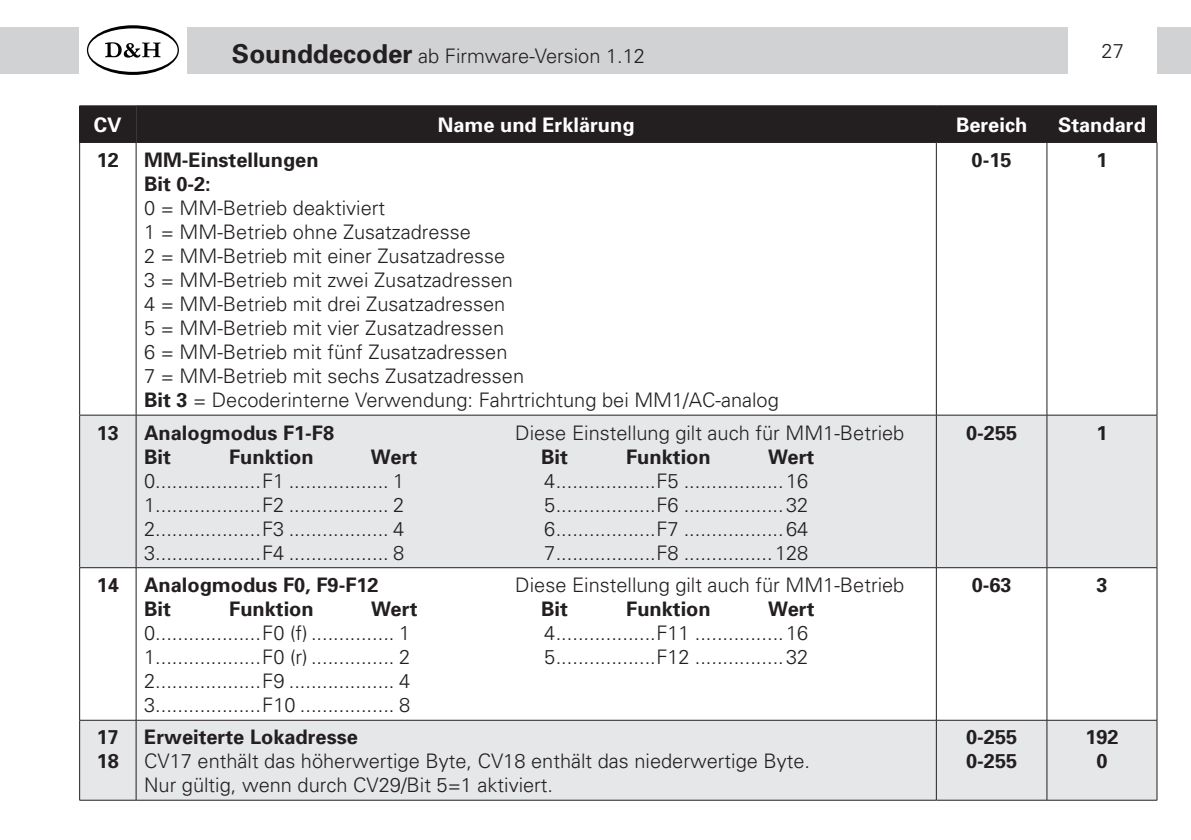
<style>
.page{position:relative;width:1191px;height:840px;background:#fff}
.page>*{position:absolute;margin:0;border:0;box-sizing:border-box;transform-origin:0 0}
.t1{font:300 20px/24px "Univers";color:#231f20}
.t2{font:700 20px/24px "Univers";color:#231f20}
.t3{font:700 20px "Univers";color:#fff}
.s1{font-weight:700;font-size:26px}
.s2{font-weight:700}
</style>
<div class="page">
<div style="left:0;top:27px;width:1191px;height:47px;background:#d1d2d4"></div>
<div style="left:1068px;top:25px;width:89px;height:50px;background:#fff"></div>
<div style="left:79px;top:19px;width:108px;height:63px;background:#fff"></div>
<svg style="left:87px;top:25px;width:92px;height:50px"></svg>
<div style="left:88px;top:28px;width:90px;height:44px;background:#fff;border-radius:50%"></div>
<svg style="left:105px;top:42px;width:56px;height:16px"></svg>
<div style="left:80px;top:106px;width:56px;height:36px;background:#231f20"></div>
<div style="left:136px;top:106px;width:1021px;height:36px;background:#231f20"></div>
<svg style="left:80px;top:415px;width:1076px;height:384px;fill:#e6e7e9"></svg>
<hr style="left:79px;top:414px;width:57px;height:1px;background:#231f20">
<hr style="left:136px;top:414px;width:800px;height:1px;background:#231f20">
<hr style="left:936px;top:414px;width:111px;height:1px;background:#231f20">
<hr style="left:1047px;top:414px;width:110px;height:1px;background:#231f20">
<hr style="left:79px;top:567px;width:57px;height:1px;background:#231f20">
<hr style="left:136px;top:567px;width:800px;height:1px;background:#231f20">
<hr style="left:936px;top:567px;width:111px;height:1px;background:#231f20">
<hr style="left:1047px;top:567px;width:110px;height:1px;background:#231f20">
<hr style="left:79px;top:719px;width:57px;height:1px;background:#231f20">
<hr style="left:136px;top:719px;width:800px;height:1px;background:#231f20">
<hr style="left:936px;top:719px;width:111px;height:1px;background:#231f20">
<hr style="left:1047px;top:719px;width:110px;height:1px;background:#231f20">
<hr style="left:79px;top:799px;width:57px;height:1px;background:#231f20">
<hr style="left:136px;top:799px;width:800px;height:1px;background:#231f20">
<hr style="left:936px;top:799px;width:111px;height:1px;background:#231f20">
<hr style="left:1047px;top:799px;width:110px;height:1px;background:#231f20">
<hr style="left:79px;top:105px;width:57px;height:1px;background:#231f20">
<hr style="left:79px;top:106px;width:1px;height:36px;background:#231f20">
<hr style="left:136px;top:105px;width:800px;height:1px;background:#231f20">
<hr style="left:936px;top:105px;width:111px;height:1px;background:#231f20">
<hr style="left:1047px;top:105px;width:110px;height:1px;background:#231f20">
<hr style="left:79px;top:142px;width:57px;height:1px;background:#231f20">
<hr style="left:79px;top:143px;width:1px;height:271px;background:#231f20">
<hr style="left:136px;top:142px;width:800px;height:1px;background:#231f20">
<hr style="left:136px;top:143px;width:1px;height:271px;background:#231f20">
<hr style="left:936px;top:142px;width:111px;height:1px;background:#231f20">
<hr style="left:936px;top:143px;width:1px;height:271px;background:#231f20">
<hr style="left:1047px;top:142px;width:110px;height:1px;background:#231f20">
<hr style="left:1046px;top:143px;width:1px;height:271px;background:#231f20">
<hr style="left:1156px;top:143px;width:1px;height:271px;background:#231f20">
<hr style="left:79px;top:415px;width:1px;height:152px;background:#231f20">
<hr style="left:136px;top:415px;width:1px;height:152px;background:#231f20">
<hr style="left:936px;top:415px;width:1px;height:152px;background:#231f20">
<hr style="left:1046px;top:415px;width:1px;height:152px;background:#231f20">
<hr style="left:1156px;top:415px;width:1px;height:152px;background:#231f20">
<hr style="left:79px;top:567px;width:1px;height:152px;background:#231f20">
<hr style="left:136px;top:567px;width:1px;height:152px;background:#231f20">
<hr style="left:936px;top:567px;width:1px;height:152px;background:#231f20">
<hr style="left:1046px;top:567px;width:1px;height:152px;background:#231f20">
<hr style="left:1156px;top:567px;width:1px;height:152px;background:#231f20">
<hr style="left:79px;top:720px;width:1px;height:79px;background:#231f20">
<hr style="left:136px;top:720px;width:1px;height:79px;background:#231f20">
<hr style="left:936px;top:720px;width:1px;height:79px;background:#231f20">
<hr style="left:1046px;top:720px;width:1px;height:79px;background:#231f20">
<hr style="left:1156px;top:720px;width:1px;height:79px;background:#231f20">
<p class="t1" style="left:232px;top:43px;width:414px"><span class="s1">Sounddecoder</span> ab Firmware-Version 1.12</p>
<p class="t1" style="left:1101px;top:38px;width:24px">27</p>
<p class="t3" style="left:94px;top:112px;width:29px">CV</p>
<p class="t3" style="left:438px;top:112px;width:198px">Name und Erklärung</p>
<p class="t3" style="left:956px;top:112px;width:73px">Bereich</p>
<p class="t3" style="left:1058px;top:112px;width:89px">Standard</p>
<p class="t2" style="left:97px;top:147px;width:24px">12</p>
<p class="t2" style="left:144px;top:147px;width:176px">MM-Einstellungen<br>Bit 0-2:</p>
<p class="t1" style="left:144px;top:195px;width:636px">0 = MM-Betrieb deaktiviert<br>1 = MM-Betrieb ohne Zusatzadresse<br>2 = MM-Betrieb mit einer Zusatzadresse<br>3 = MM-Betrieb mit zwei Zusatzadressen<br>4 = MM-Betrieb mit drei Zusatzadressen<br>5 = MM-Betrieb mit vier Zusatzadressen<br>6 = MM-Betrieb mit fünf Zusatzadressen<br>7 = MM-Betrieb mit sechs Zusatzadressen<br><span class="s2">Bit 3</span> = Decoderinterne Verwendung: Fahrtrichtung bei MM1/AC-analog</p>
<p class="t2" style="left:971px;top:147px;width:42px">0-15</p>
<p class="t2" style="left:1096px;top:147px;width:13px">1</p>
<p class="t2" style="left:97px;top:419px;width:24px">13</p>
<p class="t2" style="left:144px;top:419px;width:192px">Analogmodus F1-F8</p>
<p class="t1" style="left:515px;top:419px;width:390px">Diese Einstellung gilt auch für MM1-Betrieb</p>
<p class="t2" style="left:144px;top:443px;width:28px">Bit</p>
<p class="t2" style="left:229px;top:443px;width:86px">Funktion</p>
<p class="t2" style="left:371px;top:443px;width:48px">Wert</p>
<p class="t2" style="left:541px;top:443px;width:28px">Bit</p>
<p class="t2" style="left:626px;top:443px;width:86px">Funktion</p>
<p class="t2" style="left:768px;top:443px;width:48px">Wert</p>
<p class="t1" style="left:144px;top:467px;width:261px">0...................F1 .................. 1</p>
<p class="t1" style="left:544px;top:467px;width:265px">4..................F5 ..................16</p>
<p class="t1" style="left:144px;top:491px;width:261px">1...................F2 .................. 2</p>
<p class="t1" style="left:544px;top:491px;width:265px">5..................F6 ..................32</p>
<p class="t1" style="left:144px;top:515px;width:261px">2...................F3 .................. 4</p>
<p class="t1" style="left:544px;top:515px;width:265px">6..................F7 ..................64</p>
<p class="t1" style="left:144px;top:539px;width:261px">3...................F4 .................. 8</p>
<p class="t1" style="left:544px;top:539px;width:265px">7..................F8 ................128</p>
<p class="t2" style="left:97px;top:571px;width:24px">14</p>
<p class="t2" style="left:144px;top:572px;width:236px">Analogmodus F0, F9-F12</p>
<p class="t1" style="left:515px;top:572px;width:390px">Diese Einstellung gilt auch für MM1-Betrieb</p>
<p class="t2" style="left:144px;top:596px;width:28px">Bit</p>
<p class="t2" style="left:229px;top:596px;width:86px">Funktion</p>
<p class="t2" style="left:371px;top:596px;width:48px">Wert</p>
<p class="t2" style="left:541px;top:596px;width:28px">Bit</p>
<p class="t2" style="left:626px;top:596px;width:86px">Funktion</p>
<p class="t2" style="left:768px;top:596px;width:48px">Wert</p>
<p class="t1" style="left:144px;top:620px;width:267px">0...................F0 (f) ............... 1</p>
<p class="t1" style="left:544px;top:620px;width:266px">4..................F11 ................16</p>
<p class="t1" style="left:144px;top:644px;width:267px">1...................F0 (r) ............... 2</p>
<p class="t1" style="left:544px;top:644px;width:266px">5..................F12 ................32</p>
<p class="t1" style="left:144px;top:668px;width:268px">2...................F9 ................... 4<br>3...................F10 ................. 8</p>
<p class="t2" style="left:97px;top:724px;width:24px">17<br>18</p>
<p class="t2" style="left:144px;top:724px;width:215px">Erweiterte Lokadresse</p>
<p class="t1" style="left:144px;top:748px;width:667px">CV17 enthält das höherwertige Byte, CV18 enthält das niederwertige Byte.<br>Nur gültig, wenn durch CV29/Bit 5=1 aktiviert.</p>
<p class="t2" style="left:966px;top:419px;width:53px">0-255</p>
<p class="t2" style="left:1096px;top:419px;width:13px">1</p>
<p class="t2" style="left:971px;top:571px;width:42px">0-63</p>
<p class="t2" style="left:1096px;top:571px;width:13px">3</p>
<p class="t2" style="left:966px;top:724px;width:53px">0-255<br>0-255</p>
<p class="t2" style="left:1085px;top:724px;width:35px;text-align:center">192<br>0</p>
</div>
